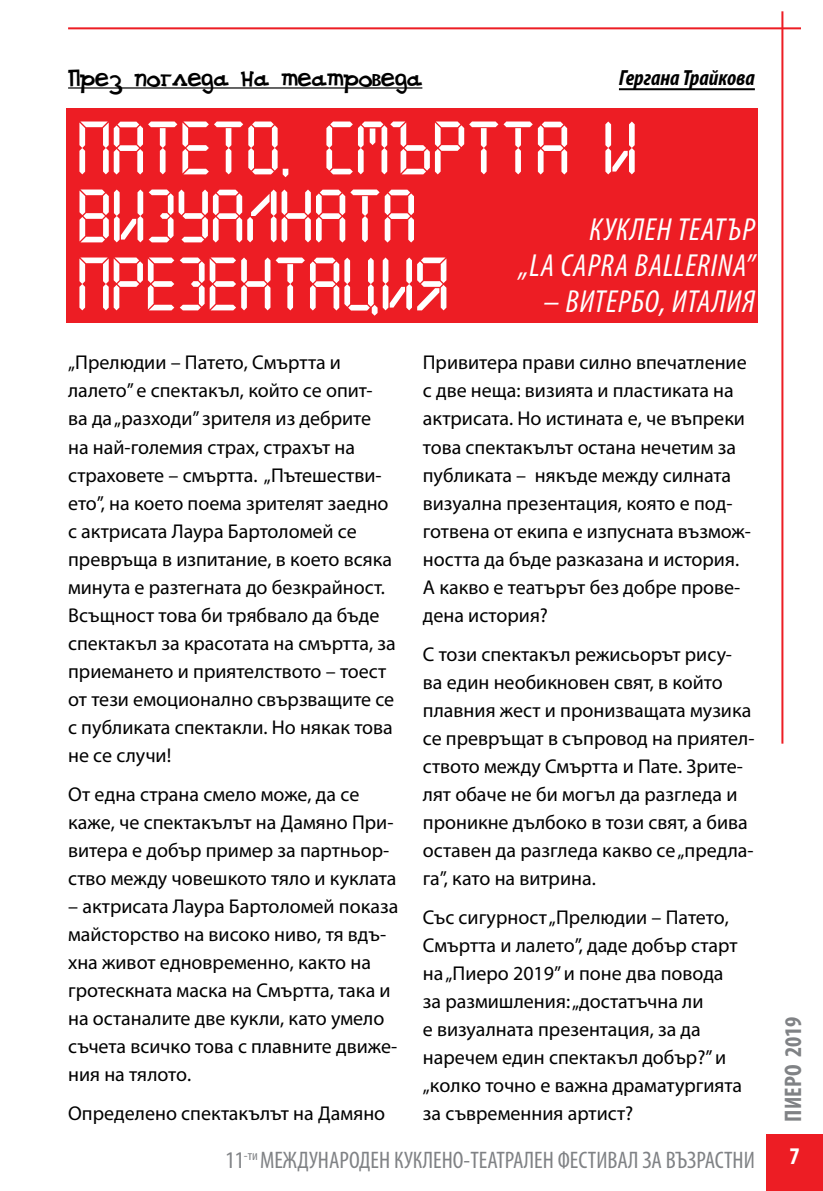
<style>
.page{position:relative;width:823px;height:1191px;background:#fff}
.page>*{position:absolute;margin:0;border:0;box-sizing:border-box;transform-origin:0 0}
.t1{font:66px/68px "Crystal Normal";color:#fff}
.t2{font:italic condensed 32px/36px "Myriad Pro";letter-spacing:.025em;color:#fff;text-align:right}
.t3{font:condensed 24px "Myriad Pro";color:#808285}
.t4{font:24px "DS Goose";color:#000}
.t5{font:700 condensed 24px "Myriad Pro";color:#808285}
.t6{font:700 condensed 24px "Myriad Pro";color:#fff}
.t7{font:italic 700 condensed 22px "Myriad Pro";color:#000}
.t8{font:20px/28px "Myriad Pro";color:#000}
</style>
<div class="page">
<div style="left:765px;top:1134px;width:57px;height:57px;background:#ed1d24"></div>
<hr style="left:68px;top:87px;width:354px;height:2px;background:#000">
<hr style="left:618px;top:88px;width:136px;height:2px;background:#000">
<div style="left:66px;top:109px;width:690px;height:214px;background:#ed1d24"></div>
<hr style="left:68px;top:27px;width:732px;height:2px;background:#ed1d24">
<hr style="left:781px;top:11px;width:2px;height:732px;background:#ed1d24">
<p class="t4" style="left:68px;top:63px;width:355px">През погледа на театроведа</p>
<p class="t7" style="left:618px;top:64px;width:137px">Гергана Трайкова</p>
<h1 class="t1" style="left:77px;top:114px;width:561px">Патето, смъртта и визуалната презентация</h1>
<h2 class="t2" style="left:519px;top:211px;width:237px">КУКЛЕН ТЕАТЪР<br>„LA CAPRA BALLERINA”</h2>
<h2 class="t2" style="left:543px;top:283px;width:213px">– ВИТЕРБО, ИТАЛИЯ</h2>
<p class="t8" style="left:68px;top:348px;width:329px">„Прелюдии – Патето, Смъртта и лалето” е спектакъл, който се опит&shy;ва да „разходи” зрителя из дебрите на най-големия страх, страхът на страховете – смъртта. „Пътешестви&shy;ето”, на което поема зрителят заедно с актрисата Лаура Бартоломей се превръща в изпитание, в което всяка минута е разтегната до безкрайност.<br>Всъщност това би трябвало да бъде спектакъл за красотата на смъртта, за приемането и приятелството – тоест от тези емоционално свързващите се с публиката спектакли. Но някак това не се случи!</p>
<p class="t8" style="left:68px;top:780px;width:330px">От една страна смело може, да се каже, че спектакълът на Дамяно При&shy;витера е добър пример за партньор&shy;ство между човешкото тяло и куклата</p>
<p class="t8" style="left:68px;top:892px;width:332px">– актрисата Лаура Бартоломей показа майсторство на високо ниво, тя вдъ&shy;хна живот едновременно, както на гротескната маска на Смъртта, така и на останалите две кукли, като умело съчета всичко това с плавните движе&shy;ния на тялото.</p>
<p class="t8" style="left:68px;top:1099px;width:318px">Определено спектакълът на Дамяно</p>
<p class="t8" style="left:422px;top:348px;width:329px">Привитера прави силно впечатление с две неща: визията и пластиката на актрисата. Но истината е, че въпреки това спектакълът остана нечетим за публиката – някъде между силната визуална презентация, която е под&shy;готвена от екипа е изпусната възмож&shy;ността да бъде разказана и история.<br>А какво е театърът без добре прове&shy;дена история?</p>
<p class="t8" style="left:422px;top:640px;width:333px">С този спектакъл режисьорът рису&shy;ва един необикновен свят, в който плавния жест и пронизващата музика се превръщат в съпровод на приятел&shy;ството между Смъртта и Пате. Зрите&shy;лят обаче не би могъл да разгледа и проникне дълбоко в този свят, а бива оставен да разгледа какво се „предла&shy;га”, като на витрина.</p>
<p class="t8" style="left:422px;top:903px;width:320px">Със сигурност „Прелюдии – Патето,<br>Смъртта и лалето”, даде добър старт на „Пиеро 2019” и поне два повода за размишления: „достатъчна ли<br>е визуалната презентация, за да наречем един спектакъл добър?” и „колко точно е важна драматургията за съвременния артист?</p>
<p class="t5" style="left:777px;top:1121px;width:107px;rotate:-90deg">ПИЕРО 2019</p>
<p class="t3" style="left:225px;top:1145px;width:530px">11<sup>-ти</sup> МЕЖДУНАРОДЕН КУКЛЕНО-ТЕАТРАЛЕН ФЕСТИВАЛ ЗА ВЪЗРАСТНИ</p>
<p class="t6" style="left:789px;top:1140px;width:12px">7</p>
</div>
